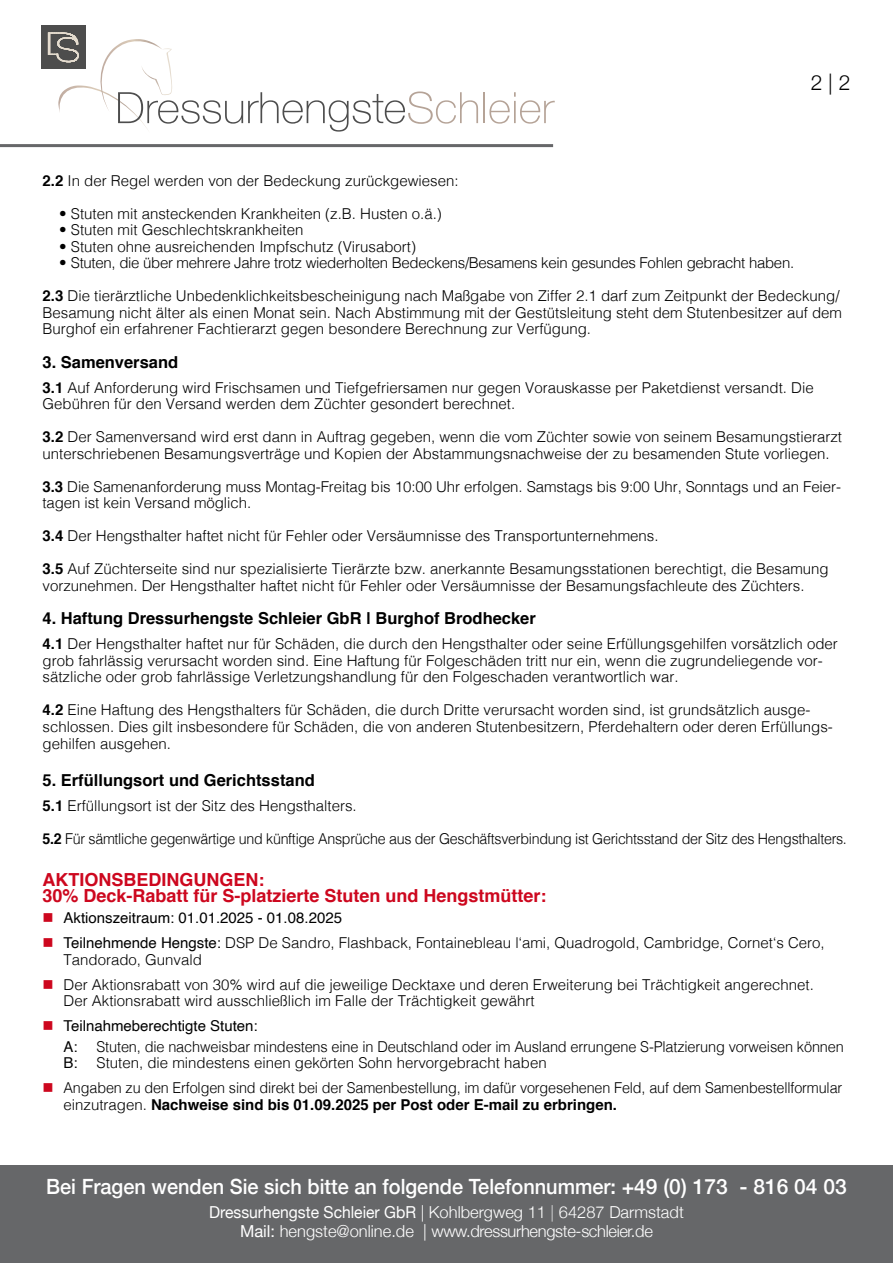
<style>
.page{position:relative;width:893px;height:1263px;background:#fff}
.page>*{position:absolute;margin:0;border:0;box-sizing:border-box;transform-origin:0 0}
.t1{font:500 21px "Helvetica Neue";color:#fff;scale:.95 1}
.t2{font:300 21px "Helvetica Neue";color:#000}
.t3{font:700 18px/16.5px "Helvetica";color:#cd071e}
.t4{font:300 16.5px/19.8px "Helvetica Neue";color:#fff;text-align:center}
.t5{font:700 16.5px "Helvetica";color:#000}
.t6{font:300 15px/16.5px "Helvetica";color:#000}
.t7{font:300 15px/16.5px "Helvetica";color:#000;scale:.96 1}
.t8{font:300 15px "Helvetica";letter-spacing:-.02em;color:#000;scale:.95 1}
.t9{font:300 15px "Helvetica";letter-spacing:-.02em;color:#000}
.t10{font:15px/20.7px "Helvetica";color:#000}
.s1{font-weight:700}
.s2{color:#cd071e}
.s3{font-weight:400}
.s4{font-weight:100}
</style>
<div class="page">
<hr style="left:483px;top:92px;width:2px;height:31px;background:#b5a397">
<svg style="left:489px;top:92px;width:66px;height:32px"></svg>
<div style="left:41px;top:26px;width:45px;height:43px;background:#4d4d4d"></div>
<svg style="left:48px;top:32px;width:430px;height:100px"></svg>
<hr style="left:77px;top:37px;width:2px;height:25px;background:#e5dccf">
<hr style="left:0;top:144px;width:553px;height:3px;background:#666769">
<div style="left:0;top:1165px;width:893px;height:98px;background:#666769"></div>
<h1 class="t2" style="left:811px;top:66px;width:41px">2 | 2</h1>
<p class="t6" style="left:43px;top:171px;width:417px"><span class="s1">2.2</span> In der Regel werden von der Bedeckung zurückgewiesen:</p>
<p class="t6" style="left:59px;top:204px;width:384px">• Stuten mit ansteckenden Krankheiten (z.B. Husten o.ä.)</p>
<p class="t6" style="left:59px;top:221px;width:246px">• Stuten mit Geschlechtskrankheiten</p>
<p class="t6" style="left:59px;top:237px;width:358px">• Stuten ohne ausreichenden Impfschutz (Virusabort)</p>
<p class="t9" style="left:59px;top:250px;width:736px">• Stuten, die über mehrere Jahre trotz wiederholten Bedeckens/Besamens kein gesundes Fohlen gebracht haben.</p>
<p class="t6" style="left:43px;top:287px;width:801px"><span class="s1">2.3</span> Die tierärztliche Unbedenklichkeitsbescheinigung nach Maßgabe von Ziffer 2.1 darf zum Zeitpunkt der Bedeckung/<br>Besamung nicht älter als einen Monat sein. Nach Abstimmung mit der Gestütsleitung steht dem Stutenbesitzer auf dem<br>Burghof ein erfahrener Fachtierarzt gegen besondere Berechnung zur Verfügung.</p>
<p class="t5" style="left:43px;top:352px;width:137px">3. Samenversand</p>
<p class="t6" style="left:43px;top:378px;width:773px"><span class="s1">3.1</span> Auf Anforderung wird Frischsamen und Tiefgefriersamen nur gegen Vorauskasse per Paketdienst versandt. Die<br>Gebühren für den Versand werden dem Züchter gesondert berechnet.</p>
<p class="t6" style="left:43px;top:428px;width:801px"><span class="s1">3.2</span> Der Samenversand wird erst dann in Auftrag gegeben, wenn die vom Züchter sowie von seinem Besamungstierarzt unterschriebenen Besamungsverträge und Kopien der Abstammungsnachweise der zu besamenden Stute vorliegen.</p>
<p class="t6" style="left:43px;top:477px;width:800px"><span class="s1">3.3</span> Die Samenanforderung muss Montag-Freitag bis 10:00 Uhr erfolgen. Samstags bis 9:00 Uhr, Sonntags und an Feier&shy;tagen ist kein Versand möglich.</p>
<p class="t6" style="left:43px;top:527px;width:618px"><span class="s1">3.4</span> Der Hengsthalter haftet nicht für Fehler oder Versäumnisse des Transportunternehmens.</p>
<p class="t6" style="left:43px;top:560px;width:788px"><span class="s1">3.5</span> Auf Züchterseite sind nur spezialisierte Tierärzte bzw. anerkannte Besamungsstationen berechtigt, die Besamung vorzunehmen. Der Hengsthalter haftet nicht für Fehler oder Versäumnisse der Besamungsfachleute des Züchters.</p>
<p class="t5" style="left:43px;top:608px;width:495px">4. Haftung Dressurhengste Schleier GbR | Burghof Brodhecker</p>
<p class="t6" style="left:43px;top:635px;width:797px"><span class="s1">4.1</span> Der Hengsthalter haftet nur für Schäden, die durch den Hengsthalter oder seine Erfüllungsgehilfen vorsätzlich oder grob fahrlässig verursacht worden sind. Eine Haftung für Folgeschäden tritt nur ein, wenn die zugrundeliegende vor&shy;sätzliche oder grob fahrlässige Verletzungshandlung für den Folgeschaden verantwortlich war.</p>
<p class="t6" style="left:43px;top:701px;width:792px"><span class="s1">4.2</span> Eine Haftung des Hengsthalters für Schäden, die durch Dritte verursacht worden sind, ist grundsätzlich ausge&shy;schlossen. Dies gilt insbesondere für Schäden, die von anderen Stutenbesitzern, Pferdehaltern oder deren Erfüllungs&shy;gehilfen ausgehen.</p>
<p class="t5" style="left:43px;top:770px;width:274px">5. Erfüllungsort und Gerichtsstand</p>
<p class="t6" style="left:43px;top:797px;width:316px"><span class="s1">5.1</span> Erfüllungsort ist der Sitz des Hengsthalters.</p>
<p class="t8" style="left:43px;top:826px;width:848px"><span class="s1">5.2</span> Für sämtliche gegenwärtige und künftige Ansprüche aus der Geschäftsverbindung ist Gerichtsstand der Sitz des Hengsthalters.</p>
<p class="t3" style="left:43px;top:871px;width:506px">AKTIONSBEDINGUNGEN:<br>30% Deck-Rabatt für S-platzierte Stuten und Hengstmütter:</p>
<p class="t10" style="left:43px;top:908px;width:301px"><span class="s2">■</span> Aktionszeitraum: 01.01.2025 - 01.08.2025</p>
<p class="t6" style="left:64px;top:933px;width:763px;text-indent:-21px"><span class="s2">■</span> <span class="s3">Teilnehmende Hengste:</span> DSP De Sandro, Flashback, Fontainebleau l‘ami, Quadrogold, Cambridge, Cornet‘s Cero,<br>Tandorado, Gunvald</p>
<p class="t6" style="left:64px;top:975px;width:752px;text-indent:-21px"><span class="s2">■</span> Der Aktionsrabatt von 30% wird auf die jeweilige Decktaxe und deren Erweiterung bei Trächtigkeit angerechnet.<br>Der Aktionsrabatt wird ausschließlich im Falle der Trächtigkeit gewährt</p>
<p class="t10" style="left:64px;top:1016px;width:196px;text-indent:-21px"><span class="s2">■</span> Teilnahmeberechtigte Stuten:<br>A:</p>
<p class="t6" style="left:97px;top:1037px;width:749px">Stuten, die nachweisbar mindestens eine in Deutschland oder im Ausland errungene S-Platzierung vorweisen können</p>
<p class="t10" style="left:64px;top:1053px;width:16px">B:</p>
<p class="t6" style="left:97px;top:1054px;width:452px">Stuten, die mindestens einen gekörten Sohn hervorgebracht haben</p>
<p class="t7" style="left:64px;top:1079px;width:813px;text-indent:-21px"><span class="s2">■</span> Angaben zu den Erfolgen sind direkt bei der Samenbestellung, im dafür vorgesehenen Feld, auf dem Samenbestellformular einzutragen. <span class="s1">Nachweise sind bis 01.09.2025 per Post oder E-mail zu erbringen.</span></p>
<h1 class="t1" style="left:46px;top:1169px;width:844px">Bei Fragen wenden Sie sich bitte an folgende Telefonnummer: +49 (0) 173 - 816 04 03</h1>
<p class="t4" style="left:209px;top:1201px;width:476px"><span class="s3">Dressurhengste Schleier GbR</span> | Kohlbergweg 11 <span class="s4">|</span> 64287 Darmstadt<br><span class="s3">Mail:</span> hengste@online.de | www.dressurhengste-schleier.de</p>
</div>
